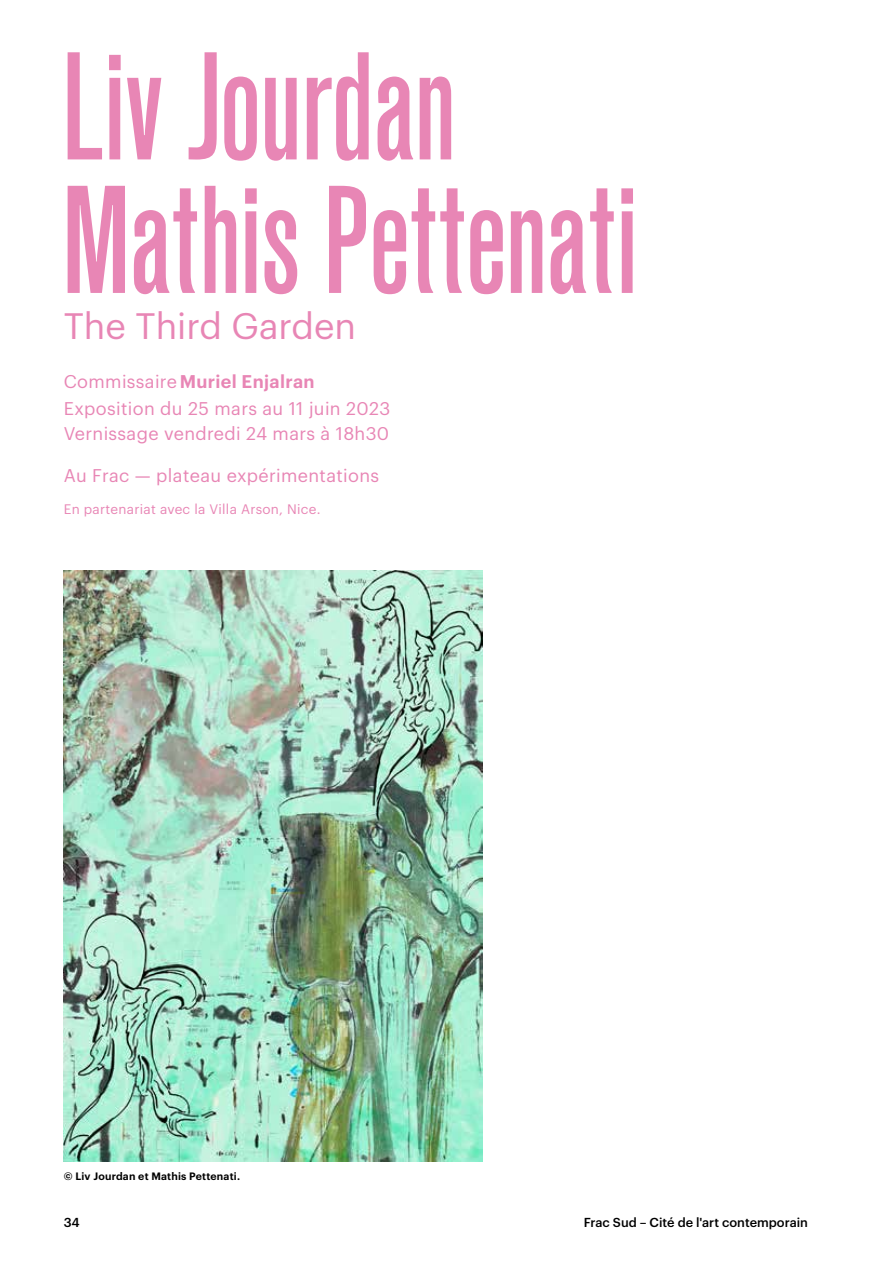
<style>
.page{position:relative;width:893px;height:1263px;background:#fff}
.page>*{position:absolute;margin:0;border:0;box-sizing:border-box;transform-origin:0 0}
.t1{font:ultra-condensed 127.5px/133.5px "Steinschrift Paca";letter-spacing:.015em;color:#e886b5}
.t2{font:36px "Graphik";color:#e886b5}
.t3{font:18px/26.2px "Graphik";letter-spacing:.02em;color:#e886b5}
.t4{font:13.5px "Graphik";letter-spacing:.02em;color:#e886b5}
.t5{font:500 12.75px "Graphik";color:#000}
.t6{font:600 10.5px "Graphik";letter-spacing:.02em;color:#000}
.s1{font-weight:600}
</style>
<div class="page">
<img style="left:64px;top:570px;width:418px;height:592px">
<h1 class="t1" style="left:64px;top:37px;width:574px">Liv Jourdan<br>Mathis Pettenati</h1>
<h2 class="t2" style="left:64px;top:299px;width:294px">The Third Garden</h2>
<p class="t3" style="left:64px;top:367px;width:328px">Commissaire <span class="s1">Muriel Enjalran<br></span>Exposition du 25 mars au 11 juin 2023<br>Vernissage vendredi 24 mars à 18h30</p>
<p class="t3" style="left:64px;top:461px;width:317px">Au Frac — plateau expérimentations</p>
<p class="t4" style="left:64px;top:499px;width:258px">En partenariat avec la Villa Arson, Nice.</p>
<p class="t6" style="left:64px;top:1168px;width:178px">© Liv Jourdan et Mathis Pettenati.</p>
<p class="t5" style="left:64px;top:1212px;width:18px">34</p>
<p class="t5" style="left:584px;top:1212px;width:226px">Frac Sud – Cité de l'art contemporain</p>
</div>
